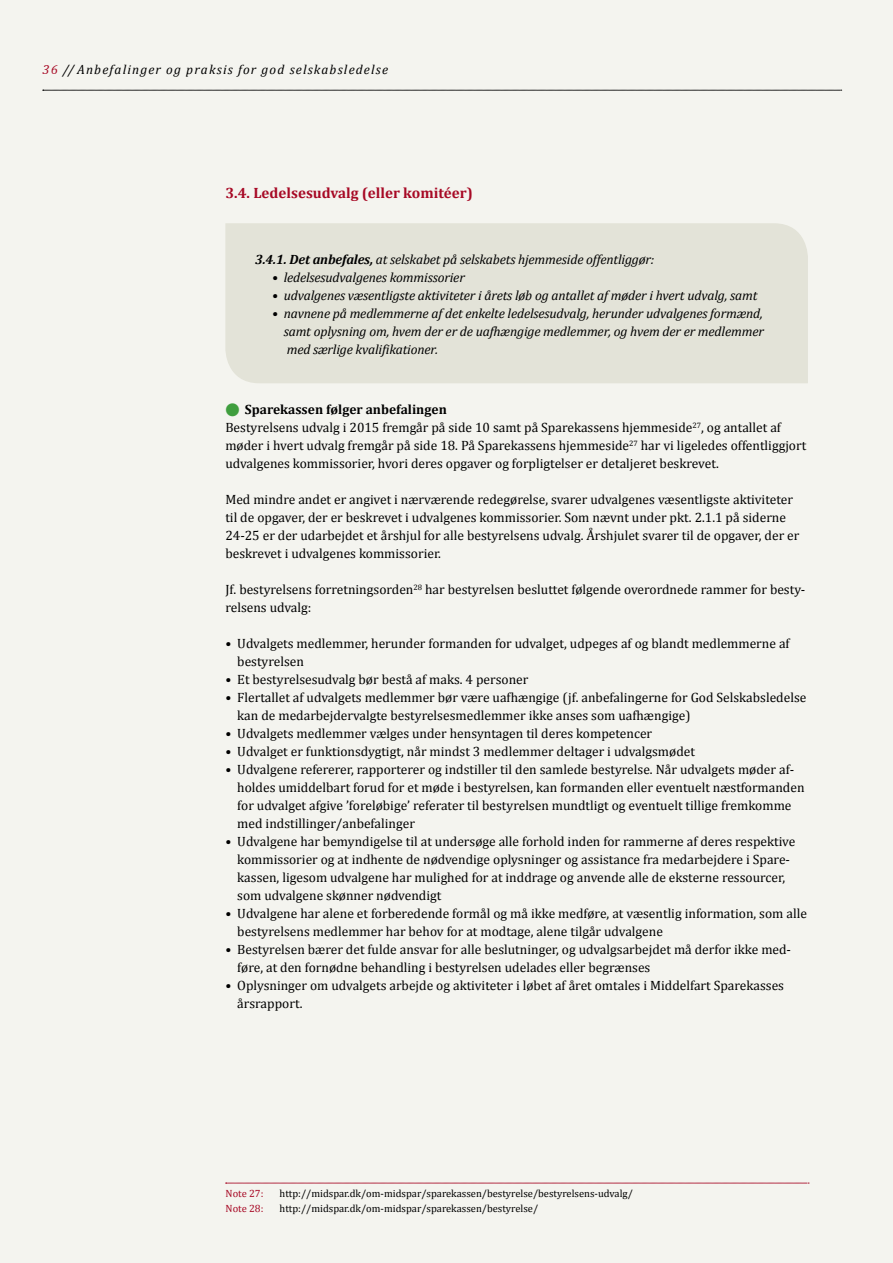
<style>
.page{position:relative;width:893px;height:1263px;background:#f4f4ef}
.page>*{position:absolute;margin:0;border:0;box-sizing:border-box;transform-origin:0 0}
.t1{font:700 15px "Cambria";color:#a70925}
.t2{font:13.5px/18px "Cambria";color:#000}
.t3{font:italic 13.5px/18px "Cambria";letter-spacing:-.01em;color:#000;text-align:justify}
.t4{font:italic 13.2px "Cambria";letter-spacing:.09em;color:#000}
.t5{font:10.5px "Cambria";color:#000}
.t6{font:10.5px "Cambria";color:#a70925}
.s1{color:#a70925}
.s2{font-weight:700}
.s3{color:#3f9e3e}
</style>
<div class="page">
<div style="left:225px;top:223px;width:583px;height:160px;background:#e3e3d8"></div>
<svg style="left:43px;top:90px;width:799px;height:1px"></svg>
<svg style="left:226px;top:1183px;width:583px;height:1px"></svg>
<p class="t4" style="left:43px;top:60px;width:347px"><span class="s1">36</span> // Anbefalinger og praksis for god selskabsledelse</p>
<p class="t1" style="left:225px;top:182px;width:249px">3.4. Ledelsesudvalg (eller komitéer)</p>
<p class="t3" style="left:255px;top:249px;width:401px"><span class="s2">3.4.1. Det anbefales,</span> at selskabet på selskabets hjemmeside offentliggør:</p>
<p class="t3" style="left:272px;top:267px;width:194px">• ledelsesudvalgenes kommissorier</p>
<p class="t3" style="left:272px;top:285px;width:487px">• udvalgenes væsentligste aktiviteter i årets løb og antallet af møder i hvert udvalg, samt</p>
<p class="t3" style="left:284px;top:303px;width:482px;text-indent:-12px">• navnene på medlemmerne af det enkelte ledelsesudvalg, herunder udvalgenes formænd, samt oplysning om, hvem der er de uafhængige medlemmer, og hvem der er medlemmer med særlige kvalifikationer.</p>
<p class="t2" style="left:225px;top:400px;width:582px"><span class="s3">●</span> <span class="s2">Sparekassen følger anbefalingen<br></span>Bestyrelsens udvalg i 2015 fremgår på side 10 samt på Sparekassens hjemmeside<sup>27</sup>, og antallet af møder i hvert udvalg fremgår på side 18. På Sparekassens hjemmeside<sup>27</sup> har vi ligeledes offentliggjort udvalgenes kommissorier, hvori deres opgaver og forpligtelser er detaljeret beskrevet.</p>
<p class="t2" style="left:225px;top:490px;width:575px">Med mindre andet er angivet i nærværende redegørelse, svarer udvalgenes væsentligste aktiviteter til de opgaver, der er beskrevet i udvalgenes kommissorier. Som nævnt under pkt. 2.1.1 på siderne 24-25 er der udarbejdet et årshjul for alle bestyrelsens udvalg. Årshjulet svarer til de opgaver, der er beskrevet i udvalgenes kommissorier.</p>
<p class="t2" style="left:225px;top:580px;width:582px">Jf. bestyrelsens forretningsorden<sup>28</sup> har bestyrelsen besluttet følgende overordnede rammer for besty&shy;relsens udvalg:</p>
<p class="t2" style="left:237px;top:634px;width:554px;text-indent:-12px">• Udvalgets medlemmer, herunder formanden for udvalget, udpeges af og blandt medlemmerne af bestyrelsen</p>
<p class="t2" style="left:225px;top:670px;width:305px">• Et bestyrelsesudvalg bør bestå af maks. 4 personer</p>
<p class="t2" style="left:237px;top:688px;width:571px;text-indent:-12px">• Flertallet af udvalgets medlemmer bør være uafhængige (jf. anbefalingerne for God Selskabsledelse kan de medarbejdervalgte bestyrelsesmedlemmer ikke anses som uafhængige)</p>
<p class="t2" style="left:225px;top:724px;width:428px">• Udvalgets medlemmer vælges under hensyntagen til deres kompetencer</p>
<p class="t2" style="left:225px;top:742px;width:471px">• Udvalget er funktionsdygtigt, når mindst 3 medlemmer deltager i udvalgsmødet</p>
<p class="t2" style="left:237px;top:760px;width:569px;text-indent:-12px">• Udvalgene refererer, rapporterer og indstiller til den samlede bestyrelse. Når udvalgets møder af&shy;holdes umiddelbart forud for et møde i bestyrelsen, kan formanden eller eventuelt næstformanden for udvalget afgive ’foreløbige’ referater til bestyrelsen mundtligt og eventuelt tillige fremkomme med indstillinger/anbefalinger</p>
<p class="t2" style="left:237px;top:832px;width:560px;text-indent:-12px">• Udvalgene har bemyndigelse til at undersøge alle forhold inden for rammerne af deres respektive kommissorier og at indhente de nødvendige oplysninger og assistance fra medarbejdere i Spare&shy;kassen, ligesom udvalgene har mulighed for at inddrage og anvende alle de eksterne ressourcer, som udvalgene skønner nødvendigt</p>
<p class="t2" style="left:237px;top:904px;width:571px;text-indent:-12px">• Udvalgene har alene et forberedende formål og må ikke medføre, at væsentlig information, som alle bestyrelsens medlemmer har behov for at modtage, alene tilgår udvalgene</p>
<p class="t2" style="left:237px;top:940px;width:555px;text-indent:-12px">• Bestyrelsen bærer det fulde ansvar for alle beslutninger, og udvalgsarbejdet må derfor ikke med&shy;føre, at den fornødne behandling i bestyrelsen udelades eller begrænses</p>
<p class="t2" style="left:237px;top:976px;width:548px;text-indent:-12px">• Oplysninger om udvalgets arbejde og aktiviteter i løbet af året omtales i Middelfart Sparekasses årsrapport.</p>
<p class="t6" style="left:226px;top:1187px;width:40px">Note 27:</p>
<p class="t5" style="left:280px;top:1187px;width:355px">http://midspar.dk/om-midspar/sparekassen/bestyrelse/bestyrelsens-udvalg/</p>
<p class="t6" style="left:226px;top:1202px;width:40px">Note 28:</p>
<p class="t5" style="left:280px;top:1202px;width:260px">http://midspar.dk/om-midspar/sparekassen/bestyrelse/</p>
</div>
